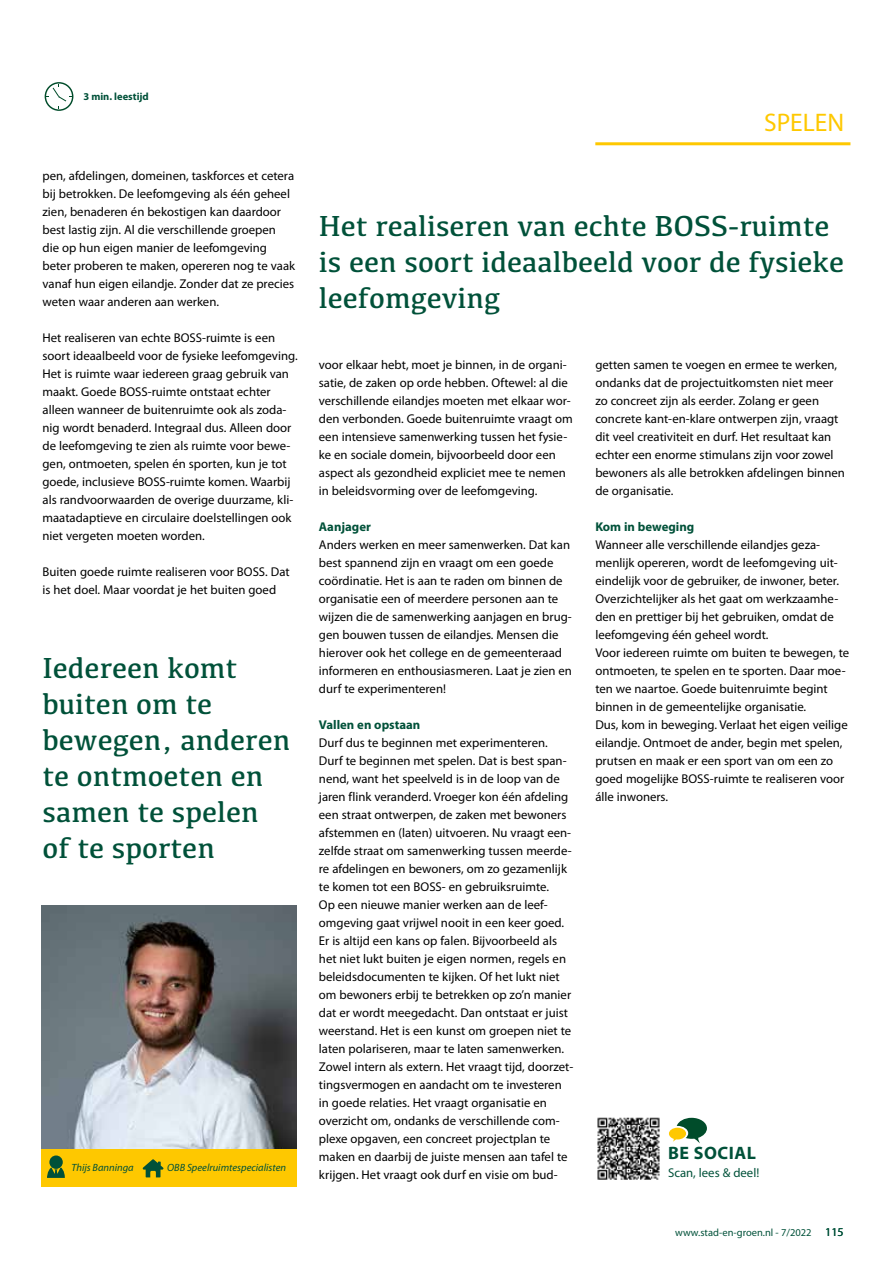
<style>
.page{position:relative;width:893px;height:1263px;background:#fff}
.page>*{position:absolute;margin:0;border:0;box-sizing:border-box;transform-origin:0 0}
.t1{font:30px/36px "Kefa";color:#005139}
.t2{font:25.5px "Myriad Pro";color:#fec800}
.t3{font:700 18px "Myriad Pro";letter-spacing:.03em;color:#005139}
.t4{font:12.75px/18px "Myriad Pro";color:#000}
.t5{font:700 12.75px "Myriad Pro";color:#005139}
.t6{font:12.75px "Myriad Pro";color:#005139}
.t7{font:italic 10.5px "Myriad Pro";color:#005139}
.t8{font:10.5px "Myriad Pro";color:#005139}
.t9{font:700 10.5px "Myriad Pro";color:#005139}
.s1{font-size:12px}
</style>
<div class="page">
<hr style="left:595px;top:142px;width:255px;height:3px;background:#fec800">
<svg style="left:45px;top:82px;width:28px;height:29px"></svg>
<img style="left:42px;top:905px;width:255px;height:245px">
<div style="left:42px;top:1150px;width:255px;height:37px;background:#fec800"></div>
<svg style="left:47px;top:1167px;width:18px;height:11px"></svg>
<div style="left:49px;top:1155px;width:14px;height:14px;background:#005139;border-radius:50%"></div>
<svg style="left:143px;top:1159px;width:20px;height:18px"></svg>
<img style="left:597px;top:1117px;width:63px;height:63px">
<svg style="left:669px;top:1118px;width:38px;height:25px"></svg>
<p class="t9" style="left:83px;top:90px;width:67px">3 min. leestijd</p>
<p class="t4" style="left:43px;top:167px;width:254px">pen, afdelingen, domeinen, taskforces et cetera bij betrokken. De leefomgeving als één geheel zien, benaderen én bekostigen kan daardoor best lastig zijn. Al die verschillende groepen die op hun eigen manier de leefomgeving beter proberen te maken, opereren nog te vaak vanaf hun eigen eilandje. Zonder dat ze precies weten waar anderen aan werken.</p>
<p class="t4" style="left:43px;top:329px;width:257px">Het realiseren van echte BOSS-ruimte is een soort ideaalbeeld voor de fysieke leefomgeving.<br>Het is ruimte waar iedereen graag gebruik van maakt. Goede BOSS-ruimte ontstaat echter alleen wanneer de buitenruimte ook als zoda&shy;nig wordt benaderd. Integraal dus. Alleen door de leefomgeving te zien als ruimte voor bewe&shy;gen, ontmoeten, spelen én sporten, kun je tot goede, inclusieve BOSS-ruimte komen. Waarbij als randvoorwaarden de overige duurzame, kli&shy;maatadaptieve en circulaire doelstellingen ook niet vergeten moeten worden.</p>
<p class="t4" style="left:43px;top:563px;width:249px">Buiten goede ruimte realiseren voor BOSS. Dat is het doel. Maar voordat je het buiten goed</p>
<h1 class="t1" style="left:43px;top:649px;width:249px">Iedereen komt buiten om te bewegen, anderen te ontmoeten en samen te spelen of te sporten</h1>
<p class="t7" style="left:71px;top:1161px;width:64px">Thijs Banninga</p>
<p class="t7" style="left:167px;top:1161px;width:120px">OBB Speelruimtespecialisten</p>
<h2 class="t2" style="left:764px;top:107px;width:82px">SPELEN</h2>
<h1 class="t1" style="left:319px;top:207px;width:527px">Het realiseren van echte BOSS-ruimte is een soort ideaalbeeld voor de fysieke leefomgeving</h1>
<p class="t4" style="left:319px;top:356px;width:255px">voor elkaar hebt, moet je binnen, in de organi&shy;satie, de zaken op orde hebben. Oftewel: al die verschillende eilandjes moeten met elkaar wor&shy;den verbonden. Goede buitenruimte vraagt om een intensieve samenwerking tussen het fysie&shy;ke en sociale domein, bijvoorbeeld door een aspect als gezondheid expliciet mee te nemen in beleidsvorming over de leefomgeving.</p>
<p class="t5" style="left:319px;top:518px;width:54px">Aanjager</p>
<p class="t4" style="left:319px;top:536px;width:255px">Anders werken en meer samenwerken. Dat kan best spannend zijn en vraagt om een goede coördinatie. Het is aan te raden om binnen de organisatie een of meerdere personen aan te wijzen die de samenwerking aanjagen en brug&shy;gen bouwen tussen de eilandjes. Mensen die hierover ook het college en de gemeenteraad informeren en enthousiasmeren. Laat je zien en durf te experimenteren!</p>
<p class="t5" style="left:319px;top:717px;width:103px">Vallen en opstaan</p>
<p class="t4" style="left:319px;top:734px;width:256px">Durf dus te beginnen met experimenteren.<br>Durf te beginnen met spelen. Dat is best span&shy;nend, want het speelveld is in de loop van de jaren flink veranderd. Vroeger kon één afdeling een straat ontwerpen, de zaken met bewoners afstemmen en (laten) uitvoeren. Nu vraagt een&shy;zelfde straat om samenwerking tussen meerde&shy;re afdelingen en bewoners, om zo gezamenlijk te komen tot een BOSS- en gebruiksruimte.<br>Op een nieuwe manier werken aan de leef&shy;omgeving gaat vrijwel nooit in een keer goed.<br>Er is altijd een kans op falen. Bijvoorbeeld als het niet lukt buiten je eigen normen, regels en beleidsdocumenten te kijken. Of het lukt niet om bewoners erbij te betrekken op zo’n manier dat er wordt meegedacht. Dan ontstaat er juist weerstand. Het is een kunst om groepen niet te laten polariseren, maar te laten samenwerken.<br>Zowel intern als extern. Het vraagt tijd, doorzet&shy;tingsvermogen en aandacht om te investeren in goede relaties. Het vraagt organisatie en overzicht om, ondanks de verschillende com&shy;plexe opgaven, een concreet projectplan te maken en daarbij de juiste mensen aan tafel te krijgen. Het vraagt ook durf en visie om bud-</p>
<p class="t4" style="left:595px;top:356px;width:251px">getten samen te voegen en ermee te werken, ondanks dat de projectuitkomsten niet meer zo concreet zijn als eerder. Zolang er geen concrete kant-en-klare ontwerpen zijn, vraagt dit veel creativiteit en durf. Het resultaat kan echter een enorme stimulans zijn voor zowel bewoners als alle betrokken afdelingen binnen de organisatie.</p>
<p class="t5" style="left:595px;top:519px;width:100px">Kom in beweging</p>
<p class="t4" style="left:595px;top:536px;width:255px">Wanneer alle verschillende eilandjes geza&shy;menlijk opereren, wordt de leefomgeving uit&shy;eindelijk voor de gebruiker, de inwoner, beter.<br>Overzichtelijker als het gaat om werkzaamhe&shy;den en prettiger bij het gebruiken, omdat de leefomgeving één geheel wordt.<br>Voor iedereen ruimte om buiten te bewegen, te ontmoeten, te spelen en te sporten. Daar moe&shy;ten we naartoe. Goede buitenruimte begint binnen in de gemeentelijke organisatie.<br>Dus, kom in beweging. Verlaat het eigen veilige eilandje. Ontmoet de ander, begin met spelen, prutsen en maak er een sport van om een zo goed mogelijke BOSS-ruimte te realiseren voor álle inwoners.</p>
<h3 class="t3" style="left:668px;top:1141px;width:89px">BE SOCIAL</h3>
<p class="t6" style="left:668px;top:1165px;width:93px">Scan, lees &amp; deel!</p>
<p class="t8" style="left:675px;top:1226px;width:170px">www.stad-en-groen.nl - 7/2022 <span class="s1">115</span></p>
</div>
